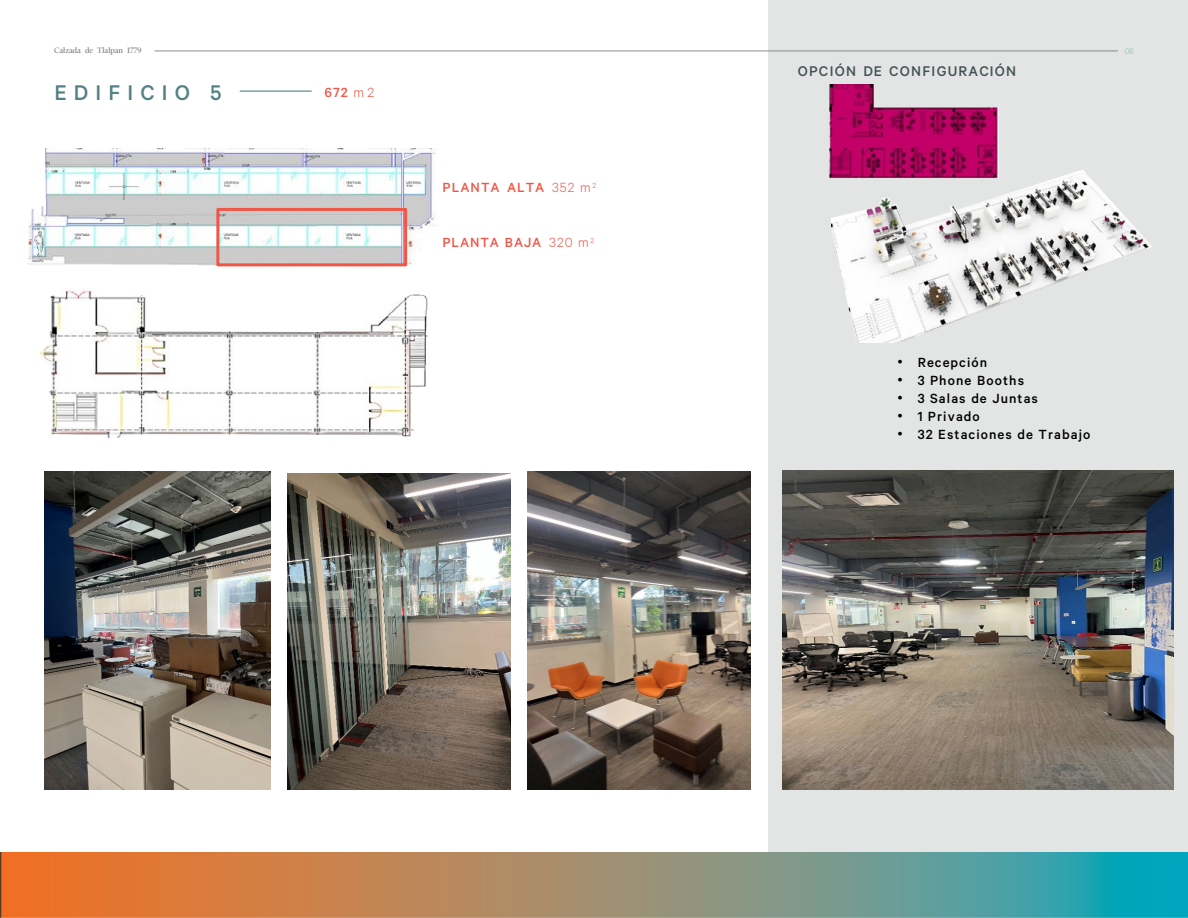
<style>
.page{position:relative;width:1188px;height:918px;background:#fff}
.page>*{position:absolute;margin:0;border:0;box-sizing:border-box;transform-origin:0 0}
.t1{font:500 24px "Calibre";letter-spacing:.3em;color:#538184}
.t2{font:500 15.9px "Calibre";letter-spacing:.08em;color:#435254}
.t3{font:500 15px "Calibre";letter-spacing:.07em;color:#000}
.t4{font:500 15px "Calibre";letter-spacing:.065em;color:#f05648}
.t5{font:9px "Financier Display";letter-spacing:.005em;color:#77787b}
.t6{font:300 9px "Calibre";color:#80bbad}
.s1{font-weight:300}
.s2{font-family:"Arial";font-weight:400}
</style>
<div class="page">
<img style="left:44px;top:472px;width:227px;height:318px">
<img style="left:287px;top:473px;width:223px;height:317px">
<img style="left:527px;top:471px;width:223px;height:319px">
<div style="left:768px;top:0;width:420px;height:918px;background:#e3e5e5"></div>
<img style="left:0;top:853px;width:1188px;height:65px">
<hr style="left:154px;top:51px;width:964px;height:1px;background:#858f90">
<hr style="left:240px;top:91px;width:72px;height:1px;background:#538184">
<img style="left:28px;top:148px;width:407px;height:119px">
<div style="left:216px;top:208px;width:191px;height:58px;border:3px solid #f05648"></div>
<svg style="left:28px;top:148px;width:19px;height:64px"></svg>
<svg style="left:39px;top:290px;width:389px;height:148px"></svg>
<img style="left:782px;top:471px;width:391px;height:318px">
<svg style="left:831px;top:156px;width:321px;height:187px"></svg>
<img style="left:829px;top:84px;width:169px;height:94px">
<div style="left:874px;top:82px;width:126px;height:25px;background:#e3e5e5"></div>
<div style="left:818px;top:178px;width:183px;height:9px;background:#e3e5e5"></div>
<p class="t5" style="left:54px;top:46px;width:89px">Calzada de Tlalpan 1779</p>
<p class="t6" style="left:1125px;top:46px;width:10px">06</p>
<p class="t1" style="left:55px;top:79px;width:169px">E DIFICIO 5</p>
<p class="t4" style="left:325px;top:83px;width:51px">672 <span class="s1">m 2</span></p>
<p class="t2" style="left:798px;top:62px;width:220px">OPCIÓN DE CONFIGURACIÓN</p>
<p class="t4" style="left:443px;top:179px;width:155px">PLANTA ALTA <span class="s1">352 m</span><sup>2</sup></p>
<p class="t4" style="left:443px;top:234px;width:153px">PLANTA BAJA <span class="s1">320 m</span><sup>2</sup></p>
<p class="t3" style="left:897px;top:353px;width:91px"><span class="s2">•</span> Recepción</p>
<p class="t3" style="left:897px;top:371px;width:128px"><span class="s2">•</span> 3 Phone Booths</p>
<p class="t3" style="left:897px;top:389px;width:142px"><span class="s2">•</span> 3 Salas de Juntas</p>
<p class="t3" style="left:897px;top:407px;width:84px"><span class="s2">•</span> 1 Privado</p>
<p class="t3" style="left:897px;top:425px;width:194px"><span class="s2">•</span> 32 Estaciones de Trabajo</p>
</div>
